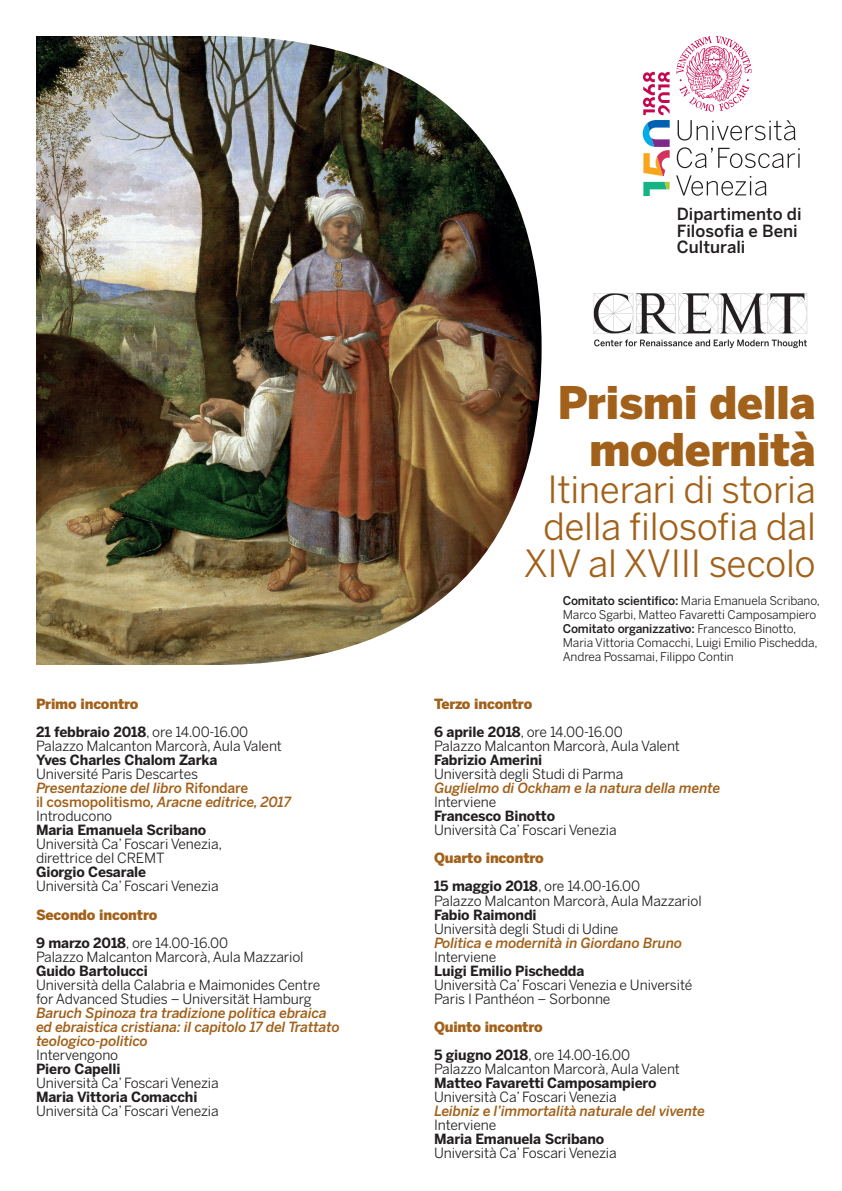
<style>
.page{position:relative;width:842px;height:1191px;background:#fff}
.page>*{position:absolute;margin:0;border:0;box-sizing:border-box;transform-origin:0 0}
.t1{font:900 44.6px/46.7px "Benton Sans";letter-spacing:-.01em;color:#a2611a;text-align:right}
.t2{font:37.2px/37.2px "Benton Sans";letter-spacing:-.01em;color:#a2611a;text-align:right}
.t3{font:500 16.7px/16.7px "Benton Sans";color:#231f20}
.t4{font:14px/28px "Benton Sans";letter-spacing:-.01em;color:#231f20}
.t5{font:italic 500 14px/14px "Benton Sans";letter-spacing:-.01em;color:#a2611a}
.t6{font:700 14px "Benton Sans";letter-spacing:-.01em;color:#231f20}
.t7{font:900 14px/28px "Benton Sans";letter-spacing:-.01em;color:#a2611a}
.t8{font:12px/14px "Benton Sans";letter-spacing:-.01em;color:#231f20}
.s1{font-weight:900;color:#a2611a}
.s2{font-weight:700}
.s3{font-weight:400;font-style:normal;color:#231f20}
.s4{font-style:normal}
.s5{font-weight:700;color:#231f20}
.s6{font-weight:400;color:#231f20}
.s7{font-weight:500}
</style>
<div class="page">
<svg style="left:678px;top:120px;width:117px;height:20px"></svg>
<svg style="left:677px;top:147px;width:123px;height:21px"></svg>
<svg style="left:676px;top:175px;width:90px;height:21px"></svg>
<svg style="left:676px;top:36px;width:76px;height:76px"></svg>
<svg style="left:643px;top:182px;width:27px;height:14px"></svg>
<svg style="left:643px;top:72px;width:27px;height:104px"></svg>
<img style="left:36px;top:36px;width:506px;height:629px">
<img style="left:593px;top:293px;width:215px;height:56px">
<p class="t4" style="left:36px;top:690px;width:214px"><span class="s1">Primo incontro<br></span><span class="s2">21 febbraio 2018</span>, ore 14.00-16.00</p>
<p class="t4" style="left:36px;top:732px;width:247px">Palazzo Malcanton Marcorà, Aula Valent</p>
<p class="t6" style="left:36px;top:752px;width:183px">Yves Charles Chalom Zarka</p>
<p class="t5" style="left:36px;top:767px;width:256px"><span class="s3">Université Paris Descartes<br></span>Presentazione del libro <span class="s4">Rifondare<br>il cosmopolitismo</span>, Aracne editrice, 2017<br><span class="s3">Introducono</span></p>
<p class="t6" style="left:36px;top:822px;width:172px">Maria Emanuela Scribano</p>
<p class="t4" style="left:36px;top:837px;width:188px;line-height:14px">Università Ca’ Foscari Venezia, direttrice del CREMT</p>
<p class="t6" style="left:36px;top:864px;width:112px">Giorgio Cesarale</p>
<p class="t4" style="left:36px;top:872px;width:184px">Università Ca’ Foscari Venezia</p>
<p class="t7" style="left:36px;top:900px;width:194px">Secondo incontro<br><span class="s5">9 marzo 2018</span><span class="s6">, ore 14.00-16.00</span></p>
<p class="t4" style="left:36px;top:942px;width:269px">Palazzo Malcanton Marcorà, Aula Mazzariol</p>
<p class="t6" style="left:36px;top:962px;width:113px">Guido Bartolucci</p>
<p class="t4" style="left:36px;top:977px;width:286px;line-height:14px">Università della Calabria e Maimonides Centre for Advanced Studies – Universität Hamburg</p>
<p class="t5" style="left:36px;top:1005px;width:305px">Baruch Spinoza tra tradizione politica ebraica ed ebraistica cristiana: il capitolo 17 del Trattato teologico-politico</p>
<p class="t4" style="left:36px;top:1040px;width:84px">Intervengono</p>
<p class="t6" style="left:36px;top:1060px;width:86px">Piero Capelli</p>
<p class="t4" style="left:36px;top:1068px;width:184px">Università Ca’ Foscari Venezia</p>
<p class="t6" style="left:36px;top:1088px;width:163px">Maria Vittoria Comacchi</p>
<p class="t4" style="left:36px;top:1096px;width:184px">Università Ca’ Foscari Venezia</p>
<p class="t3" style="left:677px;top:205px;width:126px">Dipartimento di<br>Filosofia e Beni<br>Culturali</p>
<h1 class="t1" style="left:557px;top:379px;width:260px">Prismi della modernità</h1>
<h2 class="t2" style="left:524px;top:470px;width:294px">Itinerari di storia della filosofia dal<br>XIV al XVIII secolo</h2>
<p class="t8" style="left:563px;top:593px;width:259px"><span class="s7">Comitato scientifico:</span> Maria Emanuela Scribano, Marco Sgarbi, Matteo Favaretti Camposampiero <span class="s7">Comitato organizzativo:</span> Francesco Binotto, Maria Vittoria Comacchi, Luigi Emilio Pischedda, Andrea Possamai, Filippo Contin</p>
<p class="t4" style="left:434px;top:690px;width:190px"><span class="s1">Terzo incontro<br></span><span class="s2">6 aprile 2018</span>, ore 14.00-16.00</p>
<p class="t4" style="left:434px;top:732px;width:247px">Palazzo Malcanton Marcorà, Aula Valent</p>
<p class="t6" style="left:434px;top:752px;width:110px">Fabrizio Amerini</p>
<p class="t4" style="left:434px;top:760px;width:191px">Università degli Studi di Parma</p>
<p class="t5" style="left:434px;top:781px;width:287px">Guglielmo di Ockham e la natura della mente</p>
<p class="t4" style="left:434px;top:788px;width:64px">Interviene</p>
<p class="t6" style="left:434px;top:808px;width:123px">Francesco Binotto</p>
<p class="t4" style="left:434px;top:816px;width:184px">Università Ca’ Foscari Venezia</p>
<p class="t4" style="left:434px;top:844px;width:208px"><span class="s1">Quarto incontro<br></span><span class="s2">15 maggio 2018</span>, ore 14.00-16.00</p>
<p class="t4" style="left:434px;top:886px;width:269px">Palazzo Malcanton Marcorà, Aula Mazzariol</p>
<p class="t6" style="left:434px;top:906px;width:104px">Fabio Raimondi</p>
<p class="t4" style="left:434px;top:914px;width:186px">Università degli Studi di Udine</p>
<p class="t5" style="left:434px;top:935px;width:249px">Politica e modernità in Giordano Bruno</p>
<p class="t4" style="left:434px;top:942px;width:64px">Interviene</p>
<p class="t6" style="left:434px;top:962px;width:152px">Luigi Emilio Pischedda</p>
<p class="t4" style="left:434px;top:977px;width:260px;line-height:14px">Università Ca’ Foscari Venezia e Université<br>Paris I Panthéon – Sorbonne</p>
<p class="t4" style="left:434px;top:1012px;width:198px"><span class="s1">Quinto incontro<br></span><span class="s2">5 giugno 2018</span>, ore 14.00-16.00</p>
<p class="t4" style="left:434px;top:1054px;width:247px">Palazzo Malcanton Marcorà, Aula Valent</p>
<p class="t6" style="left:434px;top:1074px;width:224px">Matteo Favaretti Camposampiero</p>
<p class="t4" style="left:434px;top:1082px;width:184px">Università Ca’ Foscari Venezia</p>
<p class="t5" style="left:434px;top:1103px;width:272px">Leibniz e l’immortalità naturale del vivente</p>
<p class="t4" style="left:434px;top:1110px;width:64px">Interviene</p>
<p class="t6" style="left:434px;top:1130px;width:172px">Maria Emanuela Scribano</p>
<p class="t4" style="left:434px;top:1138px;width:184px">Università Ca’ Foscari Venezia</p>
</div>
